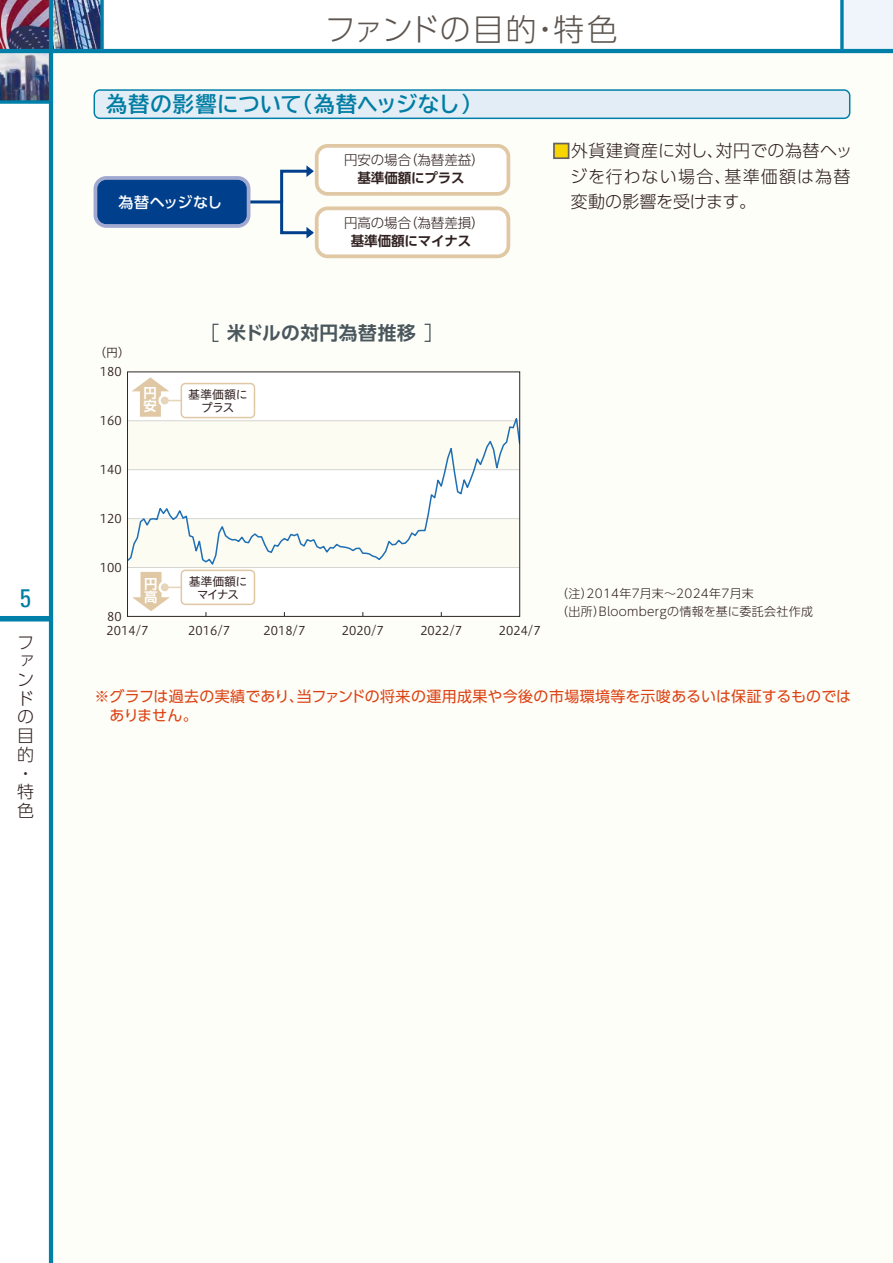
<style>
.page{position:relative;width:893px;height:1263px;background:#fff}
.page>*{position:absolute;margin:0;border:0;box-sizing:border-box;transform-origin:0 0}
.t1{font:30.9px "UD Shin Go Pro Light 90 pv RKSJ H";letter-spacing:.005em;color:#5d554f}
.t2{font:condensed 25.5px "Univers";color:#007da4}
.t3{font:21.3px "TBUD Go Std Bold 90 pv RKSJ H";letter-spacing:.02em;color:#007da4}
.t4{font:18.75px "UD Shin Go Pro De Bold 90 pv RKSJ H";letter-spacing:.025em;color:#4a575d}
.t5{font:16.95px/18.8px "UD Shin Go Pro Light 90 pv RKSJ H";letter-spacing:.03em;color:#312221}
.t6{font:15px/19.2px "UD Shin Go Pro Regular 90 pv RKSJ H";letter-spacing:.01em;color:#dc4314}
.t7{font:15px "UD Shin Go Pro Medium 90 pv RKSJ H";letter-spacing:-.01em;color:#fff}
.t8{font:13.5px "UD Shin Go Pro Light 90 pv RKSJ H";letter-spacing:-.005em;color:#312221}
.t9{font:13.5px "UD Shin Go Pro De Bold 90 pv RKSJ H";letter-spacing:-.01em;color:#312221}
.t10{font:13.35px/13.4px "UD Shin Go Pro De Bold 90 pv RKSJ H";color:#fff}
.t11{font:12px "Hiragino UD Sans Std W3 90 pv RKSJ H";color:#30201f}
.t12{font:12px/18px "UD Shin Go Pro Light 90 pv RKSJ H";letter-spacing:.025em;color:#30201f}
.t13{font:12px/13.5px "Hiragino UD Sans Std W4 90 pv RKSJ H";letter-spacing:-.045em;color:#312221;text-align:center}
.t14{font:12px/13.5px "Hiragino UD Sans Std W4 90 pv RKSJ H";letter-spacing:-.025em;color:#312221;text-align:center}
.s1{color:#f6d500}
</style>
<div class="page">
<img style="left:0;top:0;width:100px;height:49px">
<img style="left:0;top:53px;width:49px;height:47px">
<div style="left:842px;top:0;width:51px;height:51px;background:#eff5fb"></div>
<svg style="left:840px;top:0;width:4px;height:49px"></svg>
<div style="left:51px;top:51px;width:842px;height:1212px;background:#fefef9"></div>
<div style="left:0;top:616px;width:51px;height:5px;background:#0080a9"></div>
<hr style="left:49px;top:0;width:4px;height:1263px;background:#0080a9">
<hr style="left:0;top:49px;width:893px;height:4px;background:#0080a9">
<svg style="left:0;top:100px;width:49px;height:4px"></svg>
<svg style="left:100px;top:0;width:4px;height:49px"></svg>
<div style="left:128px;top:372px;width:392px;height:244px;background:#fff"></div>
<hr style="left:128px;top:567px;width:392px;height:1px;background:#d5d5d2">
<svg style="left:129px;top:412px;width:389px;height:155px"></svg>
<svg style="left:94px;top:89px;width:756px;height:30px;background:#cce2ed"></svg>
<div style="left:553px;top:143px;width:16px;height:16px;border:2px solid #68615b"></div>
<hr style="left:249px;top:200px;width:33px;height:3px;background:#003f8b">
<svg style="left:279px;top:144px;width:231px;height:114px"></svg>
<svg style="left:94px;top:176px;width:156px;height:52px;background:#215599"></svg>
<div style="left:213px;top:324px;width:6px;height:18px;border:1px solid #4a575d"></div>
<div style="left:424px;top:324px;width:7px;height:18px;border:1px solid #4a575d"></div>
<svg style="left:132px;top:377px;width:37px;height:40px"></svg>
<svg style="left:171px;top:398px;width:10px;height:5px"></svg>
<div style="left:158px;top:394px;width:13px;height:13px;border:4px solid #fff;border-radius:50%"></div>
<hr style="left:165px;top:400px;width:70px;height:1px;background:#e7d5b9">
<div style="left:161px;top:397px;width:8px;height:7px;background:#e7d5b9;border-radius:50%"></div>
<div style="left:181px;top:384px;width:73px;height:34px;background:#fff;border-radius:4px"></div>
<div style="left:181px;top:383px;width:74px;height:35px;border:2px solid #e0c8a4;border-radius:4px"></div>
<svg style="left:132px;top:572px;width:38px;height:39px"></svg>
<svg style="left:171px;top:585px;width:10px;height:5px"></svg>
<div style="left:159px;top:581px;width:12px;height:12px;border:4px solid #fff;border-radius:50%"></div>
<hr style="left:161px;top:587px;width:71px;height:1px;background:#e7d5b9">
<div style="left:161px;top:583px;width:8px;height:8px;background:#e7d5b9;border-radius:50%"></div>
<div style="left:181px;top:570px;width:73px;height:34px;background:#fff;border-radius:4px"></div>
<div style="left:181px;top:570px;width:74px;height:35px;border:2px solid #e0c8a4;border-radius:4px"></div>
<div style="left:127px;top:372px;width:393px;height:245px;border:1px solid #2d2727"></div>
<h2 class="t2" style="left:20px;top:582px;width:13px">5</h2>
<p class="t5" style="left:17px;top:635px;width:18px">ファンドの目的・特色</p>
<h1 class="t1" style="left:325px;top:18px;width:295px">ファンドの目的・特色</h1>
<h3 class="t3" style="left:106px;top:96px;width:377px">為替の影響について（為替ヘッジなし）</h3>
<p class="t7" style="left:119px;top:196px;width:105px">為替ヘッジなし</p>
<p class="t8" style="left:344px;top:155px;width:142px">円安の場合（為替差益）</p>
<p class="t9" style="left:357px;top:173px;width:109px">基準価額にプラス</p>
<p class="t8" style="left:344px;top:218px;width:142px">円高の場合（為替差損）</p>
<p class="t9" style="left:351px;top:236px;width:122px">基準価額にマイナス</p>
<p class="t5" style="left:570px;top:140px;width:284px;line-height:25.5px;text-align:justify;text-indent:-17px"><span class="s1">■</span>外貨建資産に対し、対円での為替ヘッジを行わない場合、基準価額は為替変動の影響を受けます。</p>
<p class="t11" style="left:94px;top:347px;width:37px">（円）</p>
<p class="t11" style="left:100px;top:367px;width:23px">180</p>
<p class="t11" style="left:100px;top:416px;width:23px">160</p>
<p class="t11" style="left:100px;top:465px;width:23px">140</p>
<p class="t11" style="left:100px;top:514px;width:23px">120</p>
<p class="t11" style="left:100px;top:563px;width:23px">100</p>
<p class="t11" style="left:107px;top:612px;width:16px">80</p>
<p class="t4" style="left:227px;top:326px;width:190px">米ドルの対円為替推移</p>
<p class="t10" style="left:144px;top:388px;width:14px">円安</p>
<p class="t14" style="left:188px;top:389px;width:61px">基準価額にプラス</p>
<p class="t10" style="left:144px;top:579px;width:14px">円高</p>
<p class="t13" style="left:189px;top:576px;width:60px">基準価額にマイナス</p>
<p class="t11" style="left:107px;top:626px;width:43px">2014/7</p>
<p class="t11" style="left:188px;top:626px;width:43px">2016/7</p>
<p class="t11" style="left:263px;top:626px;width:43px">2018/7</p>
<p class="t11" style="left:342px;top:626px;width:43px">2020/7</p>
<p class="t11" style="left:420px;top:626px;width:43px">2022/7</p>
<p class="t11" style="left:499px;top:626px;width:43px">2024/7</p>
<p class="t12" style="left:556px;top:586px;width:258px">（注）2014年7月末～2024年7月末<br>（出所）Bloombergの情報を基に委託会社作成</p>
<p class="t6" style="left:110px;top:688px;width:743px;text-indent:-15px">※グラフは過去の実績であり、当ファンドの将来の運用成果や今後の市場環境等を示唆あるいは保証するものではありません。</p>
</div>
